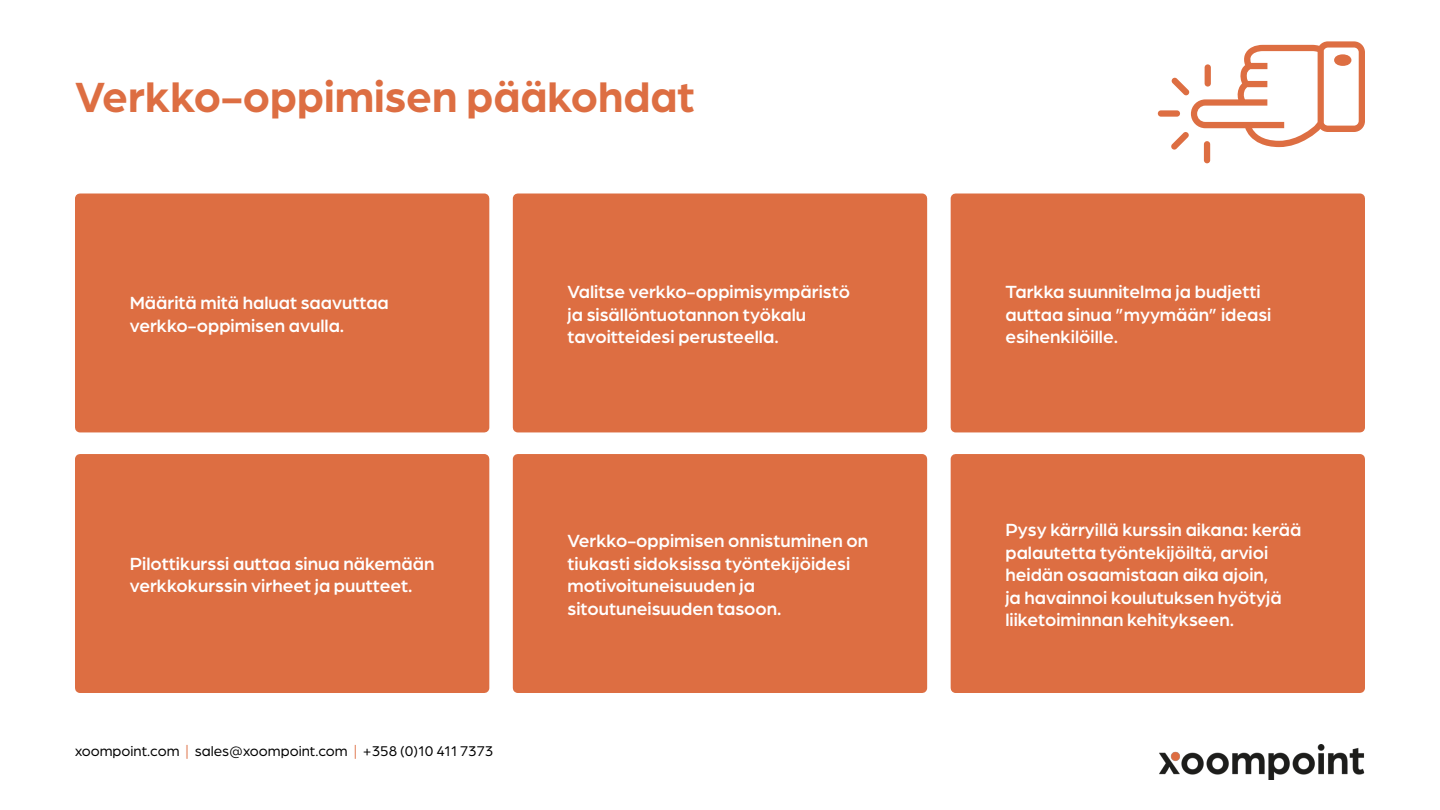
<style>
.page{position:relative;width:1440px;height:810px;background:#fff}
.page>*{position:absolute;margin:0;border:0;box-sizing:border-box;transform-origin:0 0}
.Otsikkofontti_vihreä{font:700 45px "Arboria";color:#dd6e42}
.Otsikkofontti_vihreä-2{font:500 18.75px/22.5px "Arboria";color:#fff}
.t1{font:15px "Arboria";color:#000}
.s1{color:#dd6e42}
</style>
<div class="page">
<img style="left:1159px;top:744px;width:206px;height:36px">
<div style="left:80px;top:198px;width:404px;height:230px;background:#dd6e42"></div>
<div style="left:75px;top:194px;width:414px;height:238px;border:10px solid #dd6e42"></div>
<div style="left:80px;top:459px;width:404px;height:229px;background:#dd6e42"></div>
<div style="left:75px;top:454px;width:414px;height:239px;border:10px solid #dd6e42"></div>
<div style="left:518px;top:198px;width:404px;height:230px;background:#dd6e42"></div>
<div style="left:513px;top:194px;width:414px;height:238px;border:10px solid #dd6e42"></div>
<div style="left:518px;top:459px;width:404px;height:229px;background:#dd6e42"></div>
<div style="left:513px;top:454px;width:414px;height:239px;border:10px solid #dd6e42"></div>
<div style="left:956px;top:198px;width:404px;height:230px;background:#dd6e42"></div>
<div style="left:951px;top:194px;width:414px;height:238px;border:10px solid #dd6e42"></div>
<div style="left:956px;top:459px;width:404px;height:229px;background:#dd6e42"></div>
<div style="left:951px;top:454px;width:414px;height:239px;border:10px solid #dd6e42"></div>
<div style="left:1158px;top:110px;width:22px;height:7px;background:#dd6e42;border-radius:3px"></div>
<div style="left:1204px;top:141px;width:6px;height:22px;background:#dd6e42;border-radius:3px"></div>
<svg style="left:1171px;top:41px;width:194px;height:109px"></svg>
<p class="Otsikkofontti_vihreä" style="left:75px;top:66px;width:621px">Verkko-oppimisen pääkohdat</p>
<p class="Otsikkofontti_vihreä-2" style="left:130px;top:291px;width:261px">Määritä mitä haluat saavuttaa verkko-oppimisen avulla.</p>
<p class="Otsikkofontti_vihreä-2" style="left:568px;top:280px;width:284px">Valitse verkko-oppimisympäristö ja sisällöntuotannon työkalu tavoitteidesi perusteella.</p>
<p class="Otsikkofontti_vihreä-2" style="left:130px;top:551px;width:306px">Pilottikurssi auttaa sinua näkemään verkkokurssin virheet ja puutteet.</p>
<p class="t1" style="left:75px;top:742px;width:420px">xoompoint.com <span class="s1">|</span> sales@xoompoint.com <span class="s1">|</span> +358 (0)10 411 7373</p>
<p class="Otsikkofontti_vihreä-2" style="left:568px;top:529px;width:302px">Verkko-oppimisen onnistuminen on tiukasti sidoksissa työntekijöidesi motivoituneisuuden ja sitoutuneisuuden tasoon.</p>
<p class="Otsikkofontti_vihreä-2" style="left:1005px;top:280px;width:268px">Tarkka suunnitelma ja budjetti auttaa sinua ”myymään” ideasi esihenkilöille.</p>
<p class="Otsikkofontti_vihreä-2" style="left:1005px;top:518px;width:298px">Pysy kärryillä kurssin aikana: kerää palautetta työntekijöiltä, arvioi heidän osaamistaan aika ajoin,<br>ja havainnoi koulutuksen hyötyjä liiketoiminnan kehitykseen.</p>
</div>
